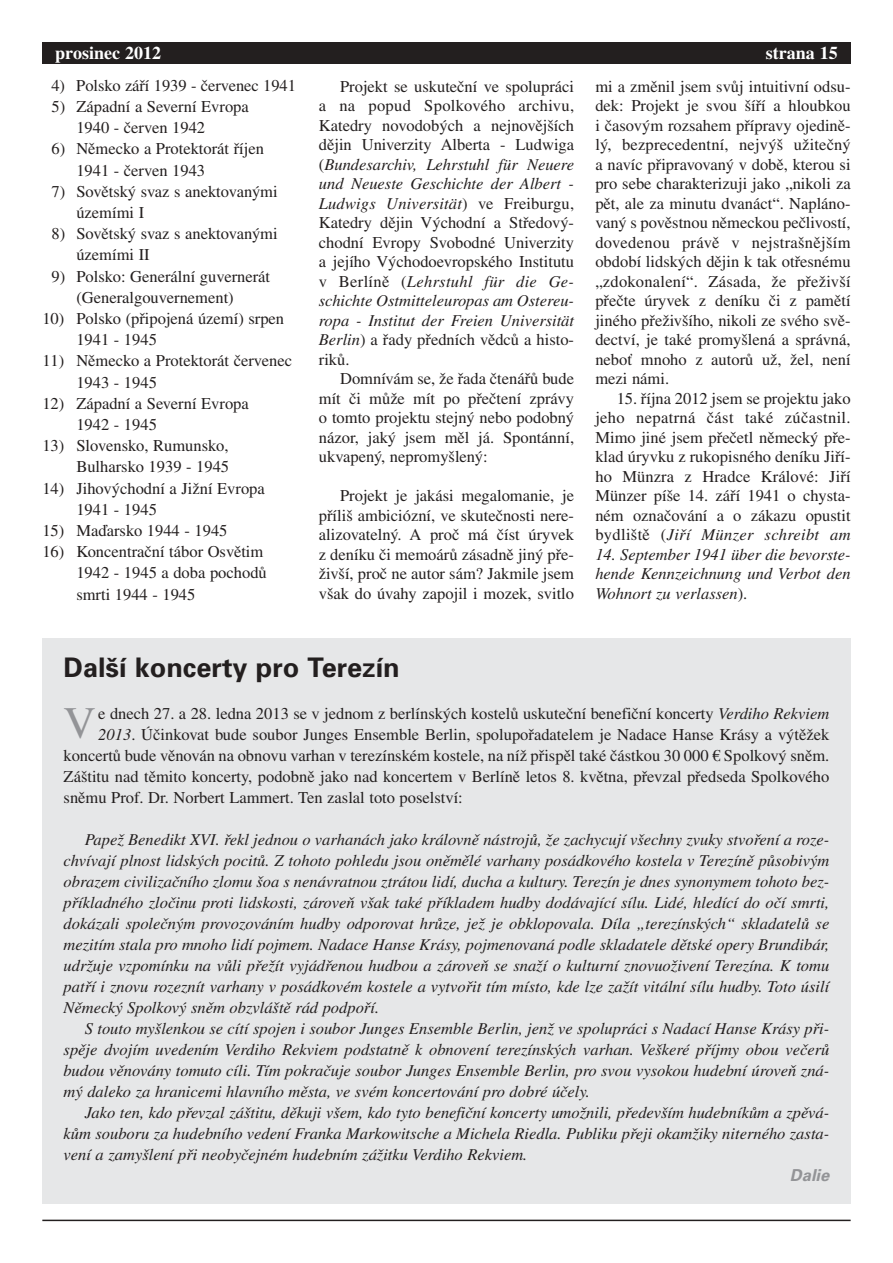
<style>
.page{position:relative;width:893px;height:1263px;background:#fff}
.page>*{position:absolute;margin:0;border:0;box-sizing:border-box;transform-origin:0 0}
.t1{font:45px "Times CE";color:#939497}
.t2{font:700 27px "Univers CE";color:#231f1f}
.t3{font:700 18px "Times CE";color:#fff}
.t4{font:16.5px/19.5px "Times CE";color:#231f1f}
.t5{font:italic 16.5px/21px "Times CE";color:#231f1f;text-align:justify}
.t6{font:italic 700 16.5px "Univers CE";color:#939497}
.s1{font-style:italic}
.s2{font-style:normal}
</style>
<div class="page">
<div style="left:42px;top:638px;width:808px;height:565px;background:#e6e7e8"></div>
<hr style="left:42px;top:1220px;width:808px;height:1px;background:#231f1f">
<div style="left:42px;top:43px;width:808px;height:21px;background:#231f1f"></div>
<p class="t3" style="left:55px;top:46px;width:107px">prosinec 2012</p>
<p class="t3" style="left:765px;top:46px;width:73px">strana 15</p>
<p class="t4" style="left:51px;top:77px;width:246px">4) Polsko září 1939 - červenec 1941</p>
<p class="t4" style="left:76px;top:98px;width:174px;line-height:21.1px;text-indent:-25px">5) Západní a Severní Evropa<br>1940 - červen 1942</p>
<p class="t4" style="left:76px;top:140px;width:189px;line-height:21.1px;text-indent:-25px">6) Německo a Protektorát říjen<br>1941 - červen 1943</p>
<p class="t4" style="left:76px;top:182px;width:203px;line-height:21.1px;text-indent:-25px">7) Sovětský svaz s anektovanými územími I</p>
<p class="t4" style="left:76px;top:225px;width:203px;line-height:21.1px;text-indent:-25px">8) Sovětský svaz s anektovanými územími II</p>
<p class="t4" style="left:76px;top:267px;width:195px;line-height:21.1px;text-indent:-25px">9) Polsko: Generální guvernerát (Generalgouvernement)</p>
<p class="t4" style="left:76px;top:310px;width:209px;line-height:21.1px;text-indent:-34px">10) Polsko (připojená území) srpen<br>1941 - 1945</p>
<p class="t4" style="left:76px;top:352px;width:217px;line-height:21.1px;text-indent:-34px">11) Německo a Protektorát červenec<br>1943 - 1945</p>
<p class="t4" style="left:76px;top:394px;width:174px;line-height:21.1px;text-indent:-34px">12) Západní a Severní Evropa<br>1942 - 1945</p>
<p class="t4" style="left:42px;top:437px;width:188px;line-height:21.1px;text-align:right">13) Slovensko, Rumunsko,<br>Bulharsko 1939 - 1945</p>
<p class="t4" style="left:76px;top:479px;width:190px;line-height:21.1px;text-indent:-34px">14) Jihovýchodní a Jižní Evropa<br>1941 - 1945</p>
<p class="t4" style="left:42px;top:522px;width:187px">15) Maďarsko 1944 - 1945</p>
<p class="t4" style="left:76px;top:543px;width:192px;line-height:21.1px;text-indent:-34px">16) Koncentrační tábor Osvětim<br>1942 - 1945 a doba pochodů smrti 1944 - 1945</p>
<p class="t4" style="left:595px;top:78px;width:257px;text-align:justify">mi a změnil jsem svůj intuitivní odsu&shy;dek: Projekt je svou šíří a hloubkou i časovým rozsahem přípravy ojedině&shy;lý, bezprecedentní, nejvýš užitečný a navíc připravovaný v době, kterou si pro sebe charakterizuji jako „nikoli za pět, ale za minutu dvanáct“. Napláno&shy;vaný s pověstnou německou pečlivostí, dovedenou právě v nejstrašnějším období lidských dějin k tak otřesnému „zdokonalení“. Zásada, že přeživší přečte úryvek z deníku či z pamětí jiného přeživšího, nikoli ze svého svě&shy;dectví, je také promyšlená a správná, neboť mnoho z autorů už, žel, není mezi námi.</p>
<p class="t4" style="left:595px;top:390px;width:257px;text-align:justify;text-indent:21px">15. října 2012 jsem se projektu jako jeho nepatrná část také zúčastnil.<br>Mimo jiné jsem přečetl německý pře&shy;klad úryvku z rukopisného deníku Jiří&shy;ho Münzra z Hradce Králové: Jiří Münzer píše 14. září 1941 o chysta&shy;ném označování a o zákazu opustit bydliště (<span class="s1">Jiří Münzer schreibt am</span></p>
<p class="t5" style="left:595px;top:546px;width:257px;line-height:19.5px">14. September 1941 über die bevorste&shy;hende Kennzeichnung und Verbot den Wohnort zu verlassen<span class="s2">).</span></p>
<p class="t4" style="left:319px;top:78px;width:257px;text-align:justify;text-indent:21px">Projekt se uskuteční ve spolupráci a na popud Spolkového archivu, Katedry novodobých a nejnovějších dějin Univerzity Alberta - Ludwiga (<span class="s1">Bundesarchiv, Lehrstuhl für Neuere und Neueste Geschichte der Albert - Ludwigs Universität</span>) ve Freiburgu, Katedry dějin Východní a Středový&shy;chodní Evropy Svobodné Univerzity a jejího Východoevropského Institutu v Berlíně (<span class="s1">Lehrstuhl für die Ge&shy;schichte Ostmitteleuropas am Ostereu&shy;ropa - Institut der Freien Universität Berlin</span>) a řady předních vědců a histo&shy;riků.</p>
<p class="t4" style="left:319px;top:371px;width:257px;text-align:justify;text-indent:21px">Domnívám se, že řada čtenářů bude mít či může mít po přečtení zprávy o tomto projektu stejný nebo podobný názor, jaký jsem měl já. Spontánní, ukvapený, nepromyšlený:</p>
<p class="t4" style="left:319px;top:488px;width:257px;text-align:justify;text-indent:21px">Projekt je jakási megalomanie, je příliš ambiciózní, ve skutečnosti nere&shy;alizovatelný. A proč má číst úryvek z deníku či memoárů zásadně jiný pře&shy;živší, proč ne autor sám? Jakmile jsem však do úvahy zapojil i mozek, svitlo</p>
<h2 class="t2" style="left:64px;top:658px;width:337px">Další koncerty pro Terezín</h2>
<h1 class="t1" style="left:64px;top:706px;width:34px">V</h1>
<p class="t4" style="left:98px;top:705px;width:732px">e dnech 27. a 28. ledna 2013 se v jednom z berlínských kostelů uskuteční benefiční koncerty <span class="s1">Verdiho Rekviem</span></p>
<p class="t4" style="left:98px;top:726px;width:732px"><span class="s1">2013</span>. Účinkovat bude soubor Junges Ensemble Berlin, spolupořadatelem je Nadace Hanse Krásy a výtěžek</p>
<p class="t4" style="left:64px;top:747px;width:767px">koncertů bude věnován na obnovu varhan v terezínském kostele, na níž přispěl také částkou 30 000 € Spolkový sněm.</p>
<p class="t4" style="left:64px;top:768px;width:767px">Záštitu nad těmito koncerty, podobně jako nad koncertem v Berlíně letos 8. května, převzal předseda Spolkového</p>
<p class="t4" style="left:64px;top:789px;width:401px">sněmu Prof. Dr. Norbert Lammert. Ten zaslal toto poselství:</p>
<p class="t5" style="left:64px;top:830px;width:767px;text-indent:21px">Papež Benedikt XVI. řekl jednou o varhanách jako královně nástrojů, že zachycují všechny zvuky stvoření a roze&shy;chvívají plnost lidských pocitů. Z tohoto pohledu jsou oněmělé varhany posádkového kostela v Terezíně působivým obrazem civilizačního zlomu šoa s nenávratnou ztrátou lidí, ducha a kultury. Terezín je dnes synonymem tohoto bez&shy;příkladného zločinu proti lidskosti, zároveň však také příkladem hudby dodávající sílu. Lidé, hledící do očí smrti, dokázali společným provozováním hudby odporovat hrůze, jež je obklopovala. Díla „terezínských“ skladatelů se mezitím stala pro mnoho lidí pojmem. Nadace Hanse Krásy, pojmenovaná podle skladatele dětské opery Brundibár, udržuje vzpomínku na vůli přežít vyjádřenou hudbou a zároveň se snaží o kulturní znovuoživení Terezína. K tomu patří i znovu rozeznít varhany v posádkovém kostele a vytvořit tím místo, kde lze zažít vitální sílu hudby. Toto úsilí Německý Spolkový sněm obzvláště rád podpoří.</p>
<p class="t5" style="left:64px;top:1020px;width:767px;text-indent:21px">S touto myšlenkou se cítí spojen i soubor Junges Ensemble Berlin, jenž ve spolupráci s Nadací Hanse Krásy při&shy;spěje dvojím uvedením Verdiho Rekviem podstatně k obnovení terezínských varhan. Veškeré příjmy obou večerů budou věnovány tomuto cíli. Tím pokračuje soubor Junges Ensemble Berlin, pro svou vysokou hudební úroveň zná&shy;mý daleko za hranicemi hlavního města, ve svém koncertování pro dobré účely.</p>
<p class="t5" style="left:64px;top:1104px;width:767px;text-indent:21px">Jako ten, kdo převzal záštitu, děkuji všem, kdo tyto benefiční koncerty umožnili, především hudebníkům a zpěvá&shy;kům souboru za hudebního vedení Franka Markowitsche a Michela Riedla. Publiku přeji okamžiky niterného zasta&shy;vení a zamyšlení při neobyčejném hudebním zážitku Verdiho Rekviem.</p>
<p class="t6" style="left:789px;top:1170px;width:41px">Dalie</p>
</div>
